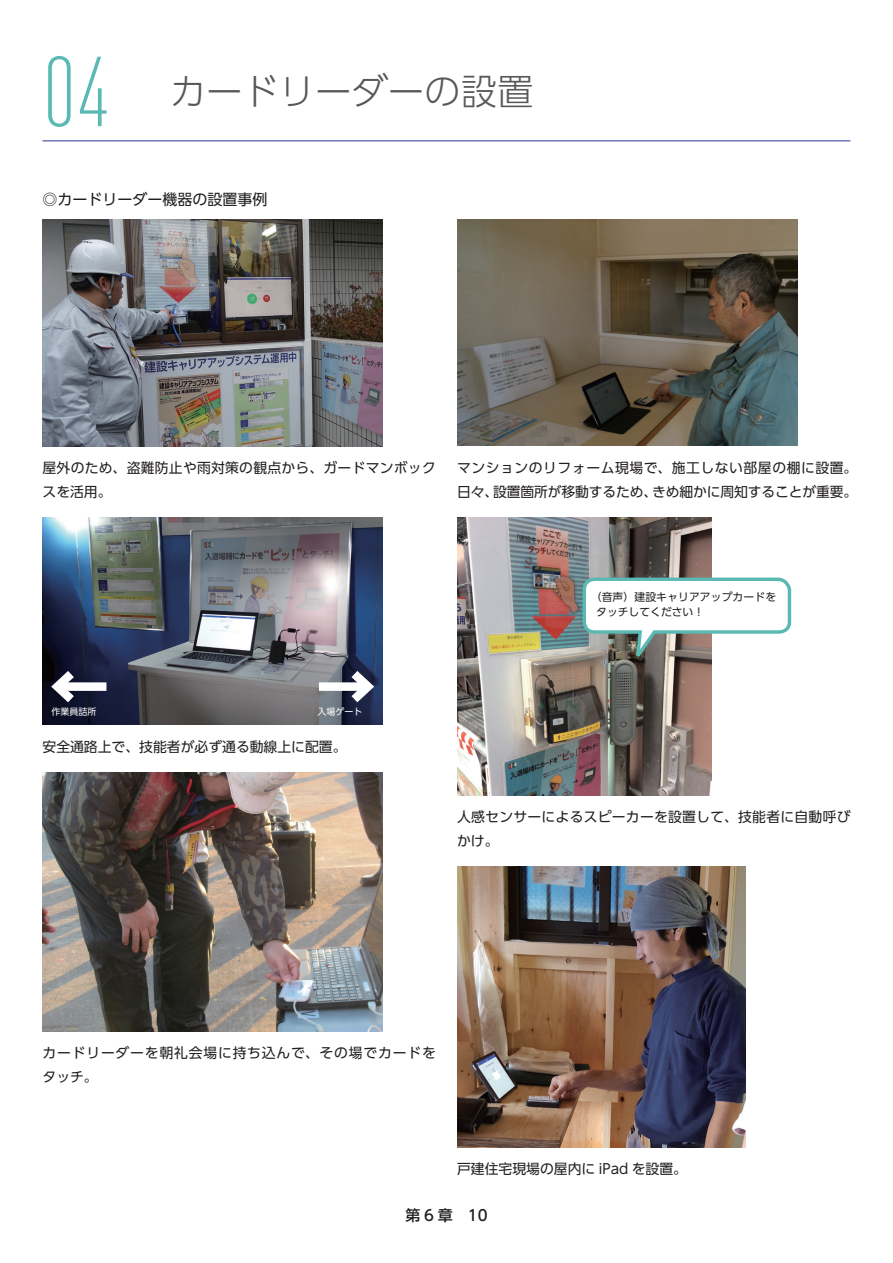
<style>
.page{position:relative;width:893px;height:1263px;background:#fff}
.page>*{position:absolute;margin:0;border:0;box-sizing:border-box;transform-origin:0 0}
.t1{font:300 condensed 97.5px "DIN Pro";color:#5bb9b4}
.t2{font:300 36px "UD Shin Go Pro";letter-spacing:.01em;color:#57585a}
.t3{font:15px "UD Shin Go Pro";color:#231f20}
.t4{font:500 15px "UD Shin Go Pro";color:#231f20}
.t5{font:13.8px/24.2px "UD Shin Go Pro";letter-spacing:.02em;color:#231f20}
.t6{font:13.8px "UD Shin Go Pro";color:#231f20}
.t7{font:13.8px/24.2px "UD Shin Go Pro";letter-spacing:.06em;color:#231f20}
.t8{font:10.8px/15.6px "UD Shin Go Pro";letter-spacing:.01em;color:#231f20}
.t9{font:9px "UD Shin Go Pro";color:#fff}
</style>
<div class="page">
<hr style="left:43px;top:140px;width:807px;height:1px;background:#393f97">
<img style="left:43px;top:220px;width:340px;height:226px">
<img style="left:43px;top:518px;width:340px;height:207px">
<div style="left:57px;top:682px;width:49px;height:9px;background:#fff"></div>
<svg style="left:45px;top:662px;width:38px;height:49px"></svg>
<div style="left:319px;top:682px;width:49px;height:9px;background:#fff"></div>
<svg style="left:342px;top:662px;width:38px;height:49px"></svg>
<img style="left:43px;top:772px;width:340px;height:259px">
<img style="left:457px;top:220px;width:340px;height:226px">
<img style="left:457px;top:517px;width:254px;height:278px">
<svg style="left:581px;top:576px;width:211px;height:93px"></svg>
<img style="left:457px;top:867px;width:288px;height:280px">
<h1 class="t1" style="left:43px;top:36px;width:69px">04</h1>
<h2 class="t2" style="left:170px;top:62px;width:365px">カードリーダーの設置</h2>
<p class="t3" style="left:43px;top:187px;width:226px">◎カードリーダー機器の設置事例</p>
<p class="t5" style="left:43px;top:455px;width:395px">屋外のため、盗難防止や雨対策の観点から、ガードマンボックスを活用。</p>
<p class="t5" style="left:457px;top:455px;width:402px">マンションのリフォーム現場で、施工しない部屋の棚に設置。日々、設置箇所が移動するため、きめ細かに周知することが重要。</p>
<p class="t9" style="left:51px;top:704px;width:47px">作業員詰所</p>
<p class="t9" style="left:318px;top:704px;width:46px">入場ゲート</p>
<p class="t6" style="left:43px;top:735px;width:306px">安全通路上で、技能者が必ず通る動線上に配置。</p>
<p class="t8" style="left:596px;top:588px;width:181px;text-indent:-5px">（音声）建設キャリアアップカードをタッチしてください！</p>
<p class="t5" style="left:457px;top:804px;width:395px">人感センサーによるスピーカーを設置して、技能者に自動呼びかけ。</p>
<p class="t7" style="left:43px;top:1040px;width:395px">カードリーダーを朝礼会場に持ち込んで、その場でカードをタッチ。</p>
<p class="t6" style="left:457px;top:1158px;width:231px">戸建住宅現場の屋内に iPad を設置。</p>
<p class="t4" style="left:405px;top:1203px;width:84px">第 6 章　10</p>
</div>
